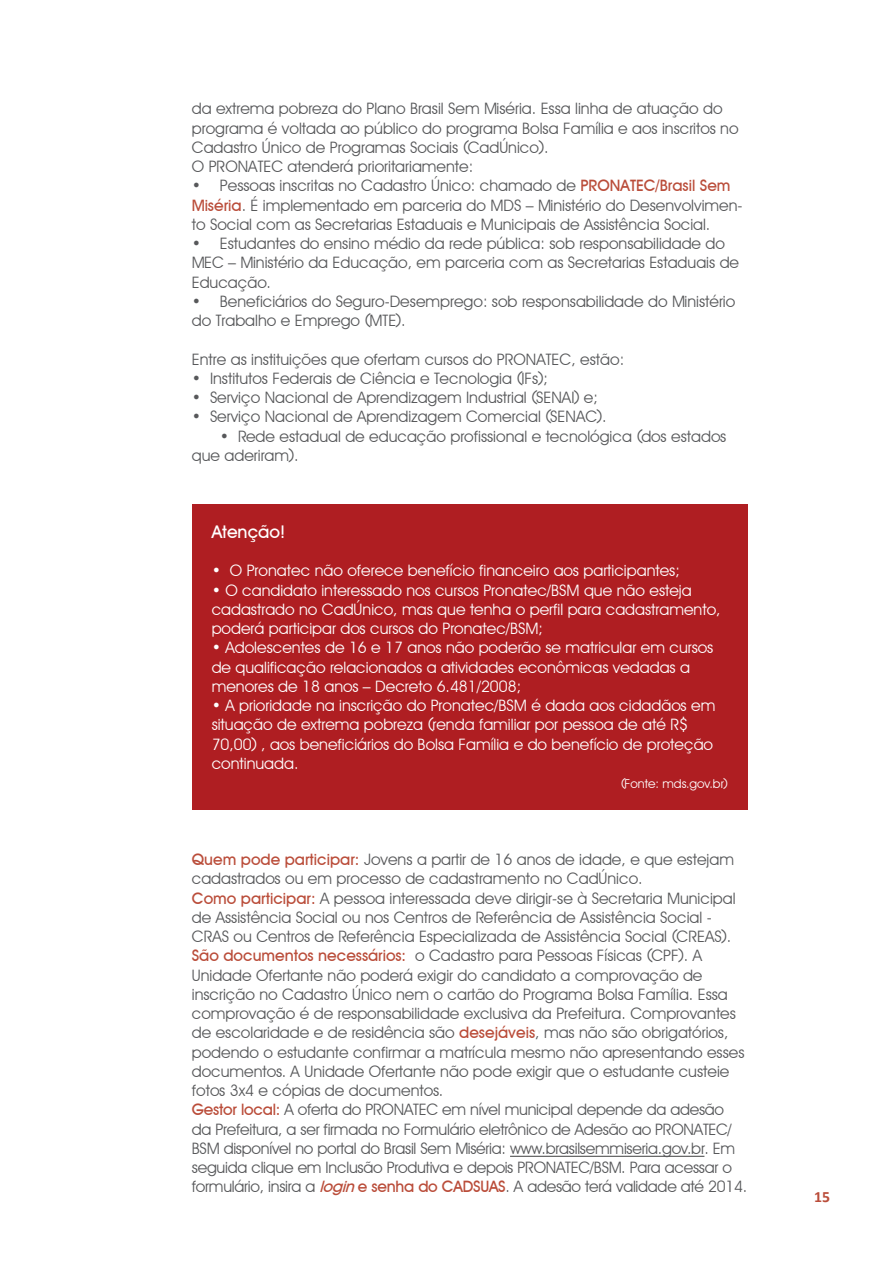
<style>
.page{position:relative;width:893px;height:1265px;background:#fff}
.page>*{position:absolute;margin:0;border:0;box-sizing:border-box;transform-origin:0 0}
.box_título{font:700 17.5px "Decker";color:#fff}
.geral{font:15.75px/19.2px "Decker";color:#57585a}
.box{font:15.75px/19.2px "Decker";color:#fff}
.geral-2{font:700 15.75px "Calibri";color:#ba4d3a}
.box-2{font:12.25px "Decker";color:#fff}
.s1{font-weight:700;color:#ba4d3a}
.s2{font-weight:700;font-style:italic;color:#ba4d3a}
</style>
<div class="page">
<div style="left:192px;top:504px;width:555px;height:306px;background:#af1e22"></div>
<hr style="left:510px;top:1156px;width:194px;height:1px;background:#3e3e3f">
<p class="geral" style="left:192px;top:99px;width:548px">da extrema pobreza do Plano Brasil Sem Miséria. Essa linha de atuação do programa é voltada ao público do programa Bolsa Família e aos inscritos no<br>Cadastro Único de Programas Sociais (CadÚnico).</p>
<p class="geral" style="left:192px;top:157px;width:283px">O PRONATEC atenderá prioritariamente:</p>
<p class="geral" style="left:192px;top:176px;width:552px">• Pessoas inscritas no Cadastro Único: chamado de <span class="s1">PRONATEC/Brasil Sem<br>Miséria</span>. É implementado em parceria do MDS – Ministério do Desenvolvimen&shy;to Social com as Secretarias Estaduais e Municipais de Assistência Social.</p>
<p class="geral" style="left:192px;top:234px;width:549px">• Estudantes do ensino médio da rede pública: sob responsabilidade do<br>MEC – Ministério da Educação, em parceria com as Secretarias Estaduais de<br>Educação.</p>
<p class="geral" style="left:192px;top:292px;width:545px">• Beneficiários do Seguro-Desemprego: sob responsabilidade do Ministério do Trabalho e Emprego (MTE).</p>
<p class="geral" style="left:192px;top:349px;width:434px">Entre as instituições que ofertam cursos do PRONATEC, estão:</p>
<p class="geral" style="left:192px;top:369px;width:358px">• Institutos Federais de Ciência e Tecnologia (IFs);</p>
<p class="geral" style="left:192px;top:388px;width:408px">• Serviço Nacional de Aprendizagem Industrial (SENAI) e;</p>
<p class="geral" style="left:192px;top:407px;width:416px">• Serviço Nacional de Aprendizagem Comercial (SENAC).</p>
<p class="geral" style="left:192px;top:426px;width:536px;text-indent:28px">• Rede estadual de educação profissional e tecnológica (dos estados que aderiram).</p>
<p class="box_título" style="left:212px;top:521px;width:75px">Atenção!</p>
<p class="box" style="left:212px;top:561px;width:470px">• O Pronatec não oferece benefício financeiro aos participantes;</p>
<p class="box" style="left:212px;top:580px;width:511px">• O candidato interessado nos cursos Pronatec/BSM que não esteja cadastrado no CadÚnico, mas que tenha o perfil para cadastramento, poderá participar dos cursos do Pronatec/BSM;</p>
<p class="box" style="left:212px;top:638px;width:503px">• Adolescentes de 16 e 17 anos não poderão se matricular em cursos de qualificação relacionados a atividades econômicas vedadas a menores de 18 anos – Decreto 6.481/2008;</p>
<p class="box" style="left:212px;top:696px;width:505px">• A prioridade na inscrição do Pronatec/BSM é dada aos cidadãos em situação de extrema pobreza (renda familiar por pessoa de até R$ 70,00) , aos beneficiários do Bolsa Família e do benefício de proteção continuada.</p>
<p class="box-2" style="left:621px;top:776px;width:108px">(Fonte: mds.gov.br)</p>
<p class="geral" style="left:192px;top:850px;width:544px"><span class="s1">Quem pode participar:</span> Jovens a partir de 16 anos de idade, e que estejam cadastrados ou em processo de cadastramento no CadÚnico.</p>
<p class="geral" style="left:192px;top:888px;width:545px"><span class="s1">Como participar:</span> A pessoa interessada deve dirigir-se à Secretaria Municipal de Assistência Social ou nos Centros de Referência de Assistência Social -<br>CRAS ou Centros de Referência Especializada de Assistência Social (CREAS).</p>
<p class="geral" style="left:192px;top:946px;width:554px"><span class="s1">São documentos necessários:</span> o Cadastro para Pessoas Físicas (CPF). A Unidade Ofertante não poderá exigir do candidato a comprovação de inscrição no Cadastro Único nem o cartão do Programa Bolsa Família. Essa comprovação é de responsabilidade exclusiva da Prefeitura. Comprovantes de escolaridade e de residência são <span class="s1">desejáveis</span>, mas não são obrigatórios, podendo o estudante confirmar a matrícula mesmo não apresentando esses documentos. A Unidade Ofertante não pode exigir que o estudante custeie fotos 3x4 e cópias de documentos.</p>
<p class="geral" style="left:192px;top:1100px;width:557px"><span class="s1">Gestor local:</span> A oferta do PRONATEC em nível municipal depende da adesão da Prefeitura, a ser firmada no Formulário eletrônico de Adesão ao PRONATEC/ BSM disponível no portal do Brasil Sem Miséria: www.brasilsemmiseria.gov.br. Em seguida clique em Inclusão Produtiva e depois PRONATEC/BSM. Para acessar o formulário, insira a <span class="s2">login</span><span class="s1">e senha do CADSUAS</span>. A adesão terá validade até 2014.</p>
<p class="geral-2" style="left:814px;top:1187px;width:17px">15</p>
</div>
